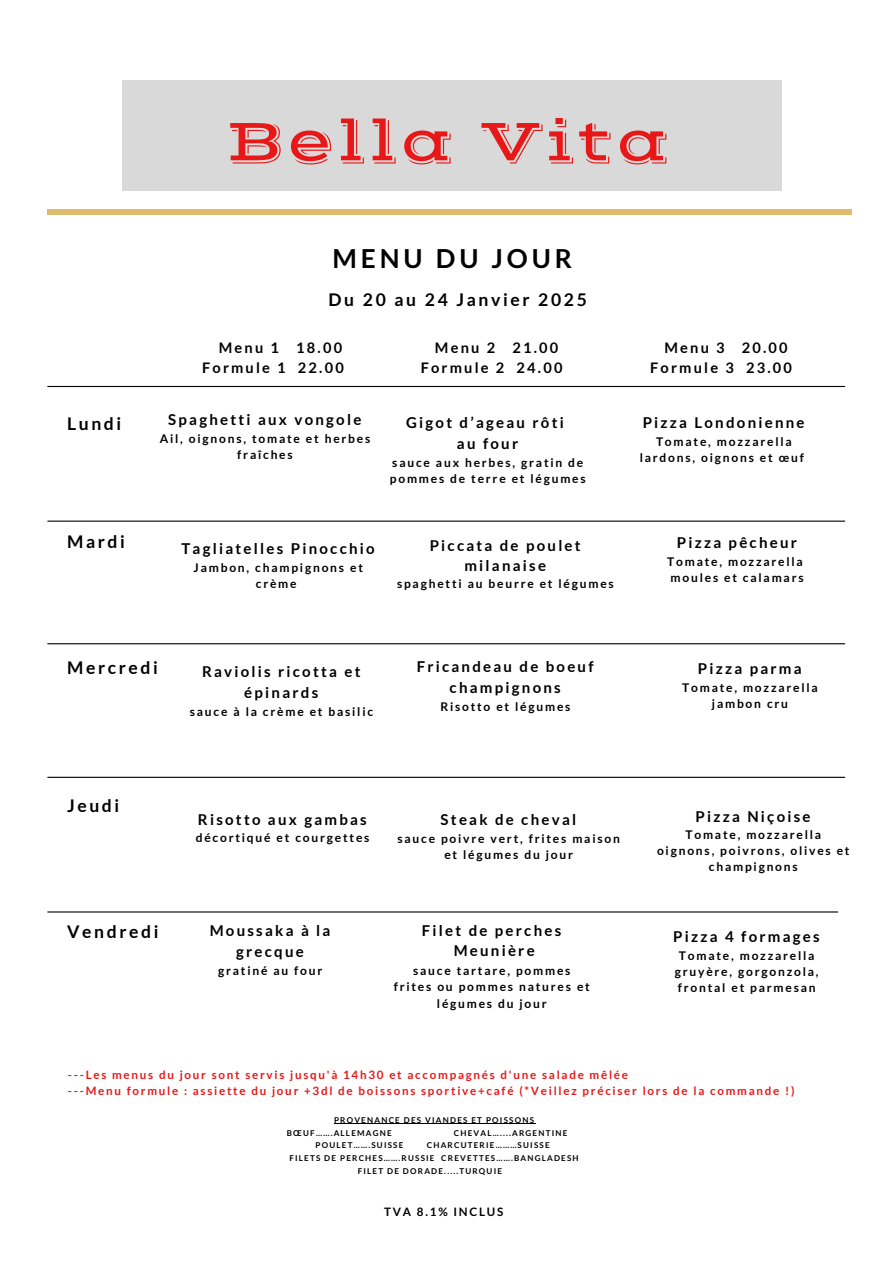
<style>
.page{position:relative;width:894px;height:1264px;background:#fff}
.page>*{position:absolute;margin:0;border:0;box-sizing:border-box;transform-origin:0 0}
.t1{font:61.35px "Vast Shadow";letter-spacing:.05em;color:#e81818}
.t2{font:700 26.25px "Lato";letter-spacing:.15em;color:#000}
.t3{font:700 17.55px "Lato";letter-spacing:.15em;color:#000}
.t4{font:700 15px/21px "Lato";letter-spacing:.15em;color:#000;text-align:center}
.t5{font:700 14.55px/19.8px "Lato";letter-spacing:.15em;color:#000;text-align:right}
.t6{font:700 12px/16px "Lato";letter-spacing:.15em;color:#000;text-align:center}
.t7{font:700 11.7px "Lato";letter-spacing:.15em;color:#000}
.t8{font:700 11.55px/15.5px "Lato";letter-spacing:.15em;color:#e81818}
.t9{font:700 8.1px "Lato";letter-spacing:.15em;color:#000}
</style>
<div class="page">
<hr style="left:48px;top:386px;width:796px;height:1px;background:#000">
<hr style="left:48px;top:520px;width:796px;height:1px;background:#000">
<hr style="left:48px;top:643px;width:796px;height:1px;background:#000">
<hr style="left:48px;top:776px;width:796px;height:2px;background:#000">
<hr style="left:48px;top:911px;width:789px;height:1px;background:#000">
<div style="left:122px;top:80px;width:659px;height:110px;background:#d9d9d9"></div>
<hr style="left:47px;top:210px;width:804px;height:4px;background:#dfbb6e">
<hr style="left:334px;top:1123px;width:201px;height:1px;background:#000">
<h6 class="t1" style="left:226px;top:104px;width:445px">Bella Vita</h6>
<p class="t2" style="left:332px;top:242px;width:241px">MENU DU JOUR</p>
<h1 class="t3" style="left:328px;top:288px;width:260px">Du 20 au 24 Janvier 2025</h1>
<h4 class="t3" style="left:67px;top:412px;width:56px">Lundi</h4>
<h4 class="t3" style="left:67px;top:531px;width:59px">Mardi</h4>
<h3 class="t5" style="left:202px;top:338px;width:143px">Menu 1 18.00<br>Formule 1 22.00</h3>
<h6 class="t5" style="left:420px;top:338px;width:143px">Menu 2 21.00<br>Formule 2 24.00</h6>
<h6 class="t5" style="left:650px;top:338px;width:143px">Menu 3 20.00<br>Formule 3 23.00</h6>
<h6 class="t4" style="left:168px;top:409px;width:195px">Spaghetti aux vongole</h6>
<h6 class="t6" style="left:160px;top:431px;width:212px">Ail, oignons, tomate et herbes fraîches</h6>
<h6 class="t4" style="left:406px;top:411px;width:159px">Gigot d’ageau rôti au four</h6>
<h6 class="t6" style="left:390px;top:454px;width:197px;text-align:left">sauce aux herbes, gratin de pommes de terre et légumes</h6>
<h3 class="t4" style="left:181px;top:537px;width:195px">Tagliatelles Pinocchio</h3>
<h3 class="t6" style="left:193px;top:559px;width:171px">Jambon, champignons et crème</h3>
<h3 class="t4" style="left:429px;top:535px;width:152px;line-height:20px">Piccata de poulet milanaise</h3>
<h3 class="t6" style="left:397px;top:575px;width:218px">spaghetti au beurre et légumes</h3>
<h6 class="t4" style="left:642px;top:411px;width:163px">Pizza Londonienne</h6>
<h6 class="t6" style="left:639px;top:433px;width:165px">Tomate, mozzarella lardons, oignons et œuf</h6>
<h6 class="t4" style="left:676px;top:531px;width:122px">Pizza pêcheur</h6>
<h6 class="t6" style="left:667px;top:553px;width:138px;text-align:left">Tomate, mozzarella moules et calamars</h6>
<h4 class="t3" style="left:67px;top:656px;width:92px">Mercredi</h4>
<h3 class="t4" style="left:202px;top:660px;width:160px">Raviolis ricotta et épinards</h3>
<h3 class="t6" style="left:190px;top:703px;width:185px">sauce à la crème et basilic</h3>
<h6 class="t4" style="left:416px;top:655px;width:178px">Fricandeau de boeuf champignons</h6>
<h6 class="t6" style="left:440px;top:698px;width:132px">Risotto et légumes</h6>
<p class="t3" style="left:67px;top:795px;width:54px">Jeudi</p>
<h6 class="t3" style="left:67px;top:920px;width:93px">Vendredi</h6>
<h6 class="t4" style="left:198px;top:808px;width:170px">Risotto aux gambas</h6>
<h6 class="t6" style="left:196px;top:829px;width:175px">décortiqué et courgettes</h6>
<p class="t4" style="left:440px;top:808px;width:137px">Steak de cheval</p>
<p class="t6" style="left:397px;top:830px;width:224px">sauce poivre vert, frites maison et légumes du jour</p>
<p class="t4" style="left:210px;top:919px;width:122px">Moussaka à la grecque</p>
<p class="t6" style="left:218px;top:962px;width:106px">gratiné au four</p>
<h2 class="t4" style="left:422px;top:919px;width:141px;line-height:20.4px">Filet de perches<br>Meunière</h2>
<h2 class="t6" style="left:393px;top:961px;width:197px;line-height:16.5px">sauce tartare, pommes frites ou pommes natures et légumes du jour</h2>
<p class="t4" style="left:697px;top:657px;width:105px">Pizza parma</p>
<p class="t6" style="left:682px;top:679px;width:137px">Tomate, mozzarella jambon cru</p>
<h4 class="t4" style="left:695px;top:806px;width:116px">Pizza Niçoise</h4>
<h4 class="t6" style="left:656px;top:826px;width:194px">Tomate, mozzarella oignons, poivrons, olives et champignons</h4>
<h6 class="t4" style="left:673px;top:925px;width:148px">Pizza 4 formages</h6>
<h6 class="t6" style="left:674px;top:947px;width:145px">Tomate, mozzarella gruyère, gorgonzola, frontal et parmesan</h6>
<p class="t8" style="left:68px;top:1067px;width:728px">---Les menus du jour sont servis jusqu'à 14h30 et accompagnés d'une salade mêlée<br>---Menu formule : assiette du jour +3dl de boissons sportive+café (*Veillez préciser lors de la commande !)</p>
<h6 class="t9" style="left:334px;top:1114px;width:201px">PROVENANCE DES VIANDES ET POISSONS</h6>
<h6 class="t9" style="left:287px;top:1127px;width:106px">BŒUF…….ALLEMAGNE</h6>
<h6 class="t9" style="left:453px;top:1127px;width:115px">CHEVAL…....ARGENTINE</h6>
<p class="t9" style="left:315px;top:1140px;width:89px">POULET…….SUISSE</p>
<p class="t9" style="left:426px;top:1140px;width:124px">CHARCUTERIE………SUISSE</p>
<h3 class="t9" style="left:289px;top:1153px;width:291px">FILETS DE PERCHES…….RUSSIE CREVETTES…….BANGLADESH</h3>
<h4 class="t9" style="left:357px;top:1165px;width:146px">FILET DE DORADE.....TURQUIE</h4>
<h3 class="t7" style="left:384px;top:1204px;width:121px">TVA 8.1% INCLUS</h3>
</div>
